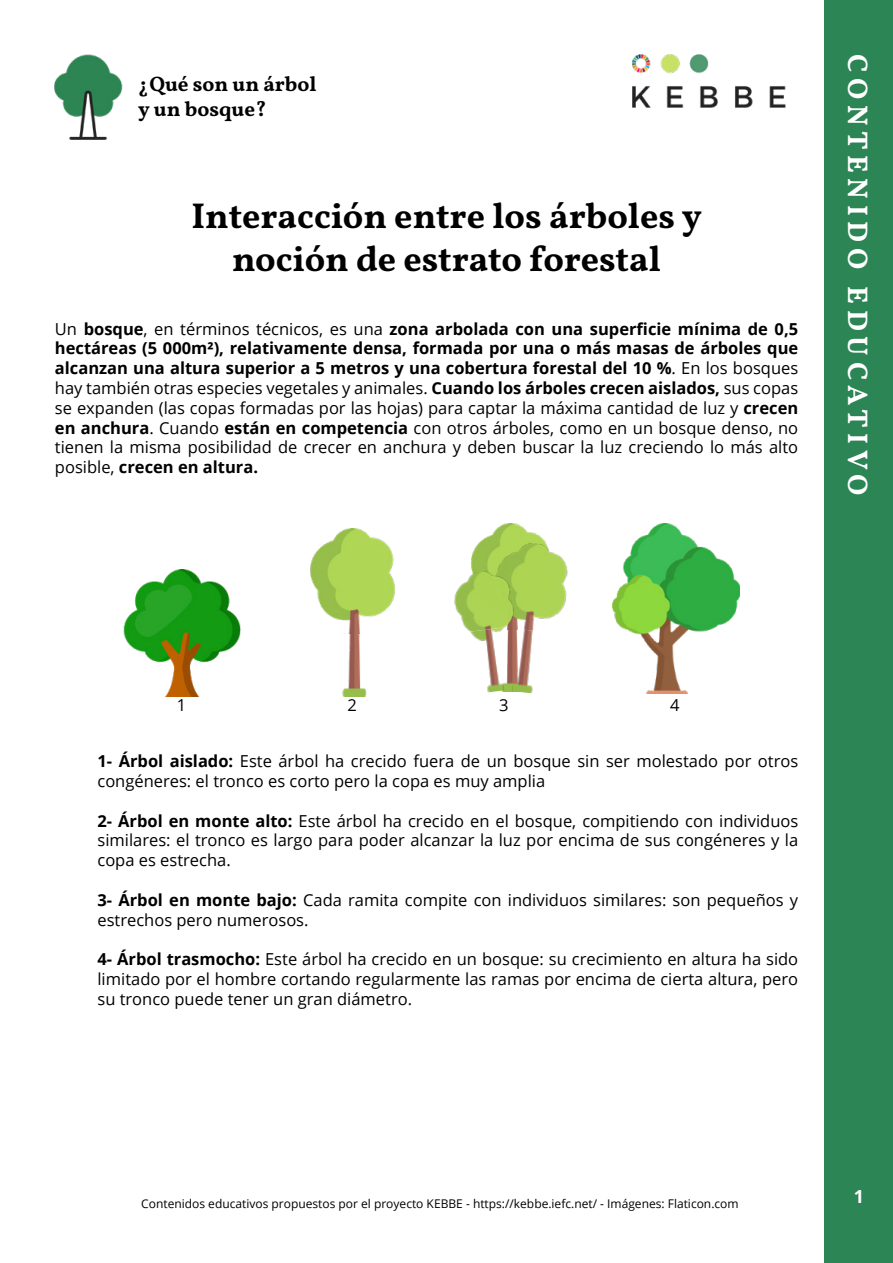
<style>
.page{position:relative;width:893px;height:1263px;background:#fff}
.page>*{position:absolute;margin:0;border:0;box-sizing:border-box;transform-origin:0 0}
.t1{font:36px/43.2px "Vollkorn";color:#000;text-align:center}
.t2{font:28.5px "Vollkorn";letter-spacing:.2em;color:#fff}
.t3{font:21px/25.2px "Vollkorn";color:#000}
.t4{font:700 18px "Open Sans";color:#fff}
.t5{font:16.5px/19.8px "Open Sans";color:#000;text-align:justify}
.t6{font:12px "Open Sans";color:#000}
.s1{font-weight:700}
</style>
<div class="page">
<div style="left:825px;top:0;width:68px;height:1263px;background:#2b8554"></div>
<img style="left:632px;top:54px;width:153px;height:53px">
<img style="left:54px;top:54px;width:68px;height:86px">
<img style="left:123px;top:570px;width:118px;height:127px">
<img style="left:310px;top:528px;width:85px;height:169px">
<img style="left:471px;top:523px;width:71px;height:43px">
<img style="left:477px;top:538px;width:91px;height:87px">
<img style="left:472px;top:625px;width:62px;height:69px">
<img style="left:454px;top:566px;width:74px;height:68px">
<img style="left:612px;top:523px;width:128px;height:170px">
<p class="t3" style="left:138px;top:70px;width:180px">¿Qué son un árbol y un bosque?</p>
<h1 class="t1" style="left:192px;top:192px;width:512px">Interacción entre los árboles y noción de estrato forestal</h1>
<p class="t5" style="left:55px;top:318px;width:745px">Un <span class="s1">bosque</span>, en términos técnicos, es una <span class="s1">zona arbolada con una superficie mínima de 0,5 hectáreas (5 000m²), relativamente densa, formada por una o más masas de árboles que alcanzan una altura superior a 5 metros y una cobertura forestal del 10 %</span>. En los bosques hay también otras especies vegetales y animales. <span class="s1">Cuando los árboles crecen aislados,</span> sus copas se expanden (las copas formadas por las hojas) para captar la máxima cantidad de luz y <span class="s1">crecen en anchura</span>. Cuando <span class="s1">están en competencia</span> con otros árboles, como en un bosque denso, no tienen la misma posibilidad de crecer en anchura y deben buscar la luz creciendo lo más alto posible, <span class="s1">crecen en altura.</span></p>
<h2 class="t2" style="left:879px;top:54px;width:443px;rotate:90deg">CONTENIDO EDUCATIVO</h2>
<p class="t5" style="left:177px;top:694px;width:11px">1</p>
<p class="t5" style="left:348px;top:694px;width:11px">2</p>
<p class="t5" style="left:499px;top:694px;width:11px">3</p>
<p class="t5" style="left:670px;top:694px;width:11px">4</p>
<p class="t5" style="left:97px;top:751px;width:702px"><span class="s1">1- Árbol aislado:</span> Este árbol ha crecido fuera de un bosque sin ser molestado por otros congéneres: el tronco es corto pero la copa es muy amplia</p>
<p class="t5" style="left:97px;top:810px;width:702px"><span class="s1">2- Árbol en monte alto:</span> Este árbol ha crecido en el bosque, compitiendo con individuos similares: el tronco es largo para poder alcanzar la luz por encima de sus congéneres y la copa es estrecha.</p>
<p class="t5" style="left:97px;top:889px;width:702px"><span class="s1">3- Árbol en monte bajo:</span> Cada ramita compite con individuos similares: son pequeños y estrechos pero numerosos.</p>
<p class="t5" style="left:97px;top:949px;width:702px"><span class="s1">4- Árbol trasmocho:</span> Este árbol ha crecido en un bosque: su crecimiento en altura ha sido limitado por el hombre cortando regularmente las ramas por encima de cierta altura, pero su tronco puede tener un gran diámetro.</p>
<p class="t6" style="left:141px;top:1195px;width:599px">Contenidos educativos propuestos por el proyecto KEBBE - https://kebbe.iefc.net/ - Imágenes: Flaticon.com</p>
<p class="t4" style="left:854px;top:1184px;width:12px">1</p>
</div>
